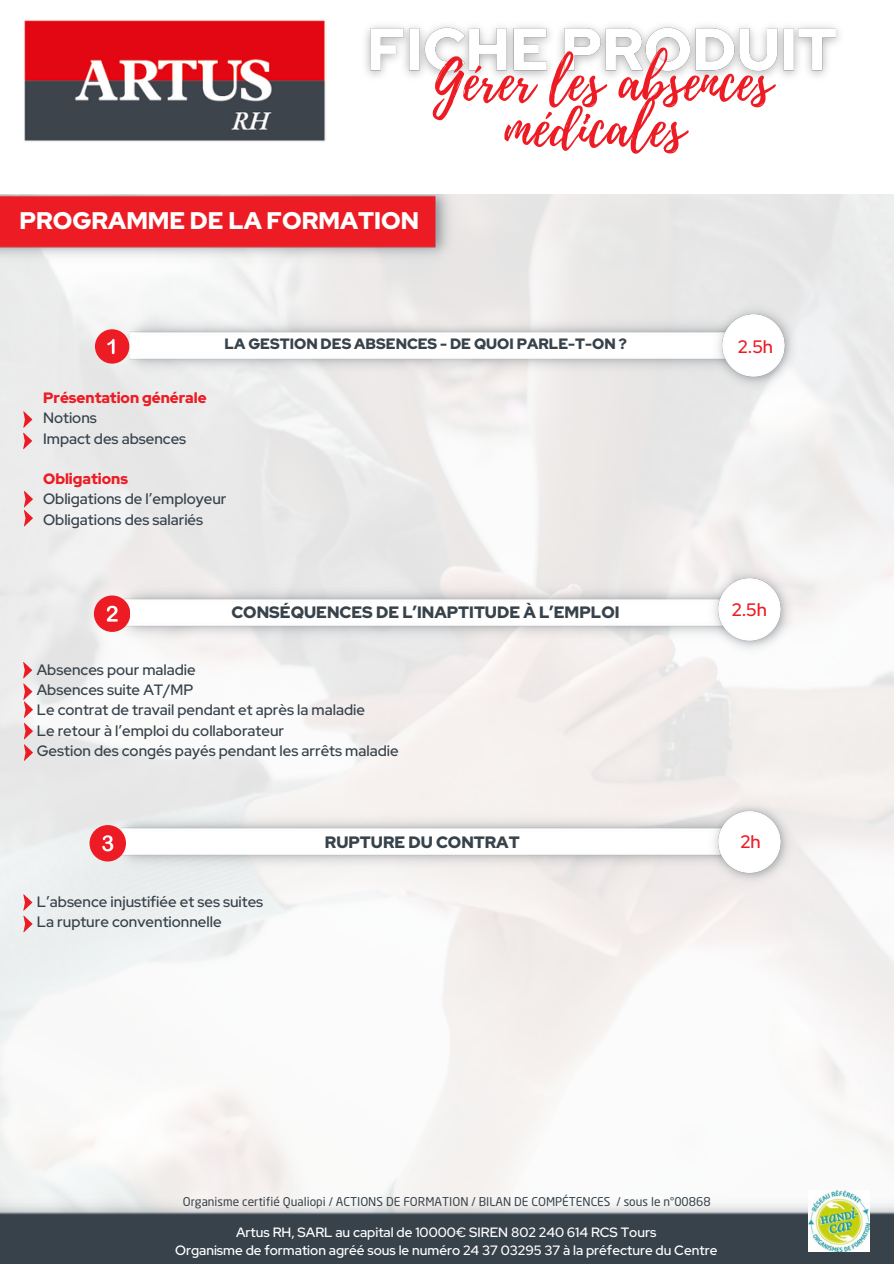
<style>
.page{position:relative;width:894px;height:1264px;background:#fff}
.page>*{position:absolute;margin:0;border:0;box-sizing:border-box;transform-origin:0 0}
.t1{font:54.6px/46.2px "Playlist Script";color:#ed1c24;text-align:center}
.t2{font:900 24px "Red Hat Display";color:#fff}
.t3{font:500 18px "Red Hat Display";color:#ed1c24}
.t4{font:900 16.5px "Red Hat Display";color:#37424b}
.t5{font:500 15px "Red Hat Display";color:#37424b}
.t6{font:900 15px "Red Hat Display";color:#37424b}
.t7{font:900 15px "Red Hat Display";color:#ed1c24}
.t8{font:500 13.5px "Red Hat Display";color:#fff}
.t9{font:12px "Neo Sans Pro";color:#37424b}
</style>
<div class="page">
<img style="left:0;top:194px;width:893px;height:1002px">
<img style="left:0;top:1196px;width:893px;height:67px">
<img style="left:808px;top:1190px;width:61px;height:61px">
<img style="left:0;top:194px;width:454px;height:71px">
<img style="left:121px;top:314px;width:589px;height:61px">
<div style="left:95px;top:329px;width:34px;height:34px;background:#ed1c24;border-radius:50%"></div>
<svg style="left:107px;top:339px;width:7px;height:15px"></svg>
<img style="left:710px;top:301px;width:89px;height:92px">
<svg style="left:23px;top:411px;width:9px;height:38px"></svg>
<img style="left:116px;top:582px;width:590px;height:60px">
<div style="left:94px;top:595px;width:36px;height:36px;background:#ed1c24;border-radius:50%"></div>
<svg style="left:107px;top:605px;width:11px;height:16px"></svg>
<img style="left:706px;top:565px;width:89px;height:92px">
<img style="left:112px;top:811px;width:594px;height:60px">
<div style="left:89px;top:825px;width:36px;height:36px;background:#ed1c24;border-radius:50%"></div>
<svg style="left:102px;top:835px;width:11px;height:16px"></svg>
<img style="left:706px;top:797px;width:89px;height:92px">
<svg style="left:23px;top:894px;width:9px;height:38px"></svg>
<svg style="left:24px;top:491px;width:9px;height:35px"></svg>
<img style="left:24px;top:20px;width:302px;height:122px">
<img style="left:365px;top:25px;width:475px;height:53px">
<svg style="left:23px;top:662px;width:10px;height:98px"></svg>
<p class="t1" style="left:432px;top:60px;width:340px">Gérer les absences médicales</p>
<p class="t2" style="left:19px;top:205px;width:401px">PROGRAMME DE LA FORMATION</p>
<p class="t6" style="left:224px;top:334px;width:403px">LA GESTION DES ABSENCES - DE QUOI PARLE-T-ON ?</p>
<p class="t7" style="left:43px;top:388px;width:165px">Présentation générale</p>
<p class="t5" style="left:43px;top:408px;width:55px">Notions</p>
<p class="t5" style="left:43px;top:428px;width:145px">Impact des absences</p>
<p class="t7" style="left:43px;top:469px;width:86px">Obligations</p>
<h5 class="t5" style="left:43px;top:489px;width:185px">Obligations de l’employeur</h5>
<p class="t5" style="left:43px;top:509px;width:161px">Obligations des salariés</p>
<p class="t4" style="left:231px;top:601px;width:389px">CONSÉQUENCES DE L’INAPTITUDE À L’EMPLOI</p>
<p class="t5" style="left:37px;top:659px;width:160px">Absences pour maladie</p>
<p class="t5" style="left:37px;top:679px;width:158px">Absences suite AT/MP</p>
<p class="t5" style="left:37px;top:700px;width:329px">Le contrat de travail pendant et après la maladie</p>
<p class="t5" style="left:37px;top:720px;width:249px">Le retour à l’emploi du collaborateur</p>
<p class="t5" style="left:37px;top:740px;width:363px">Gestion des congés payés pendant les arrêts maladie</p>
<h6 class="t3" style="left:737px;top:334px;width:37px">2.5h</h6>
<p class="t3" style="left:731px;top:597px;width:37px">2.5h</p>
<p class="t5" style="left:37px;top:891px;width:228px">L’absence injustifiée et ses suites</p>
<p class="t5" style="left:37px;top:912px;width:186px">La rupture conventionnelle</p>
<p class="t4" style="left:325px;top:831px;width:196px">RUPTURE DU CONTRAT</p>
<p class="t3" style="left:740px;top:829px;width:22px">2h</p>
<h3 class="t9" style="left:183px;top:1196px;width:529px">Organisme certifié Qualiopi / ACTIONS DE FORMATION / BILAN DE COMPÉTENCES / sous le n°00868</h3>
<p class="t8" style="left:236px;top:1222px;width:421px">Artus RH, SARL au capital de 10000€ SIREN 802 240 614 RCS Tours</p>
<h2 class="t8" style="left:175px;top:1240px;width:543px">Organisme de formation agréé sous le numéro 24 37 03295 37 à la préfecture du Centre</h2>
</div>
